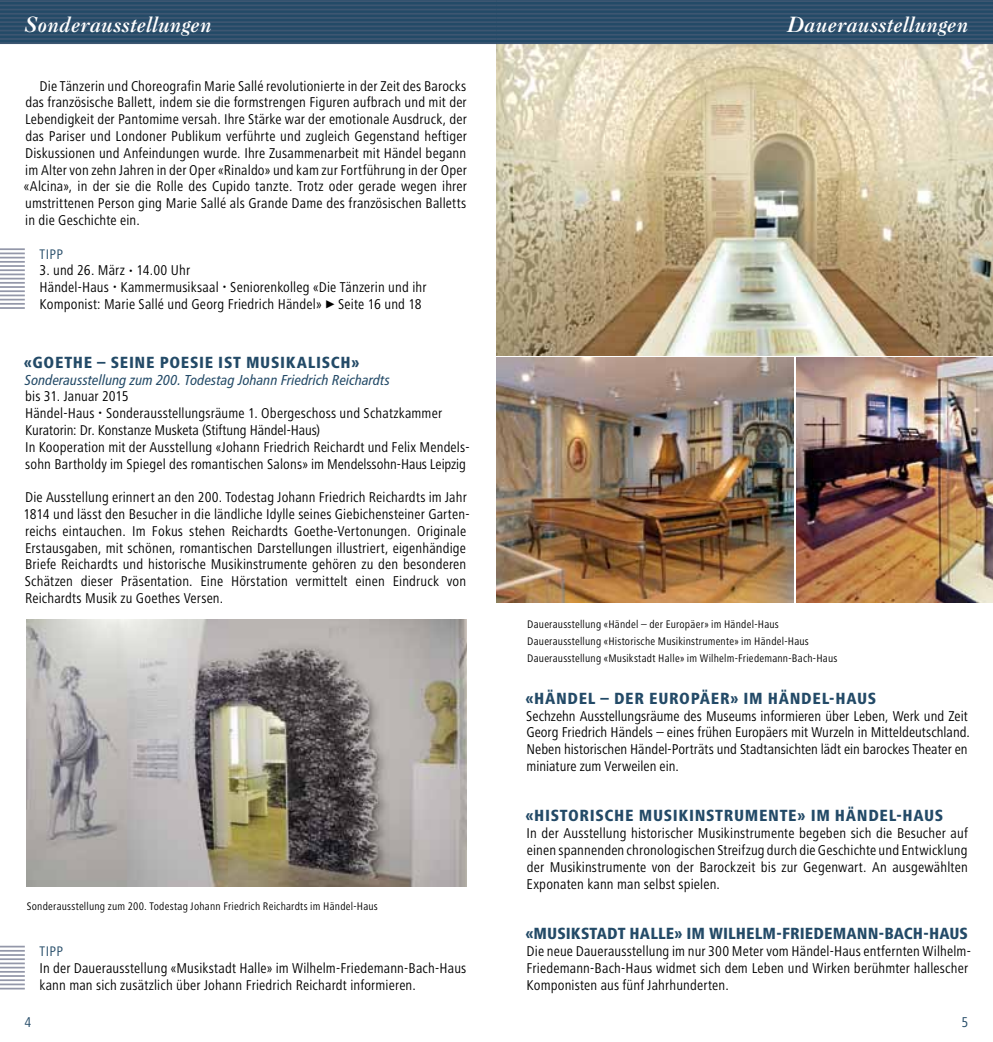
<style>
.page{position:relative;width:993px;height:1042px;background:#fff}
.page>*{position:absolute;margin:0;border:0;box-sizing:border-box;transform-origin:0 0}
.t1{font:italic 21px "Caslon Three";color:#fff}
.t2{font:800 condensed 16.8px "Frutiger Next LT";letter-spacing:.035em;color:#234a67}
.t3{font:800 condensed 16.8px "Frutiger Next LT";color:#234a67}
.t4{font:condensed 14.7px/16.8px "Frutiger Next LT";letter-spacing:.01em;color:#000}
.t5{font:condensed 14.7px "Frutiger Next LT";color:#234a67}
.t6{font:italic condensed 14.35px "Frutiger LT Pro";letter-spacing:.005em;color:#234a67}
.t7{font:condensed 14.35px "Frutiger Next LT";letter-spacing:.03em;color:#234a67}
.t8{font:condensed 11.38px/16.8px "Frutiger Next LT";letter-spacing:.02em;color:#000}
.s1{font-size:10.5px}
.s2{font-family:"Linobats";font-stretch:normal;font-size:10.5px}
</style>
<div class="page">
<img style="left:496px;top:44px;width:496px;height:312px">
<div style="left:0;top:0;width:496px;height:43px;background:#234a67"></div>
<div style="left:496px;top:0;width:496px;height:43px;background:#234a67"></div>
<hr style="left:496px;top:13px;width:496px;height:2px;background:#3d5671">
<hr style="left:496px;top:17px;width:496px;height:2px;background:#3d5671">
<hr style="left:496px;top:21px;width:496px;height:2px;background:#3d5671">
<hr style="left:496px;top:25px;width:496px;height:2px;background:#3d5671">
<hr style="left:496px;top:30px;width:496px;height:1px;background:#3d5671">
<hr style="left:496px;top:34px;width:496px;height:2px;background:#3d5671">
<hr style="left:496px;top:38px;width:496px;height:2px;background:#3d5671">
<hr style="left:496px;top:42px;width:496px;height:2px;background:#3d5671">
<hr style="left:496px;top:9px;width:496px;height:1px;background:#3d5671">
<hr style="left:496px;top:4px;width:496px;height:2px;background:#3d5671">
<hr style="left:496px;top:0;width:496px;height:2px;background:#3d5671">
<hr style="left:0;top:38px;width:496px;height:2px;background:#3d5671">
<hr style="left:0;top:34px;width:496px;height:2px;background:#3d5671">
<hr style="left:0;top:30px;width:496px;height:1px;background:#3d5671">
<hr style="left:0;top:25px;width:496px;height:2px;background:#3d5671">
<hr style="left:0;top:21px;width:496px;height:2px;background:#3d5671">
<hr style="left:0;top:17px;width:496px;height:2px;background:#3d5671">
<hr style="left:0;top:13px;width:496px;height:2px;background:#3d5671">
<hr style="left:0;top:9px;width:496px;height:1px;background:#3d5671">
<hr style="left:0;top:4px;width:496px;height:2px;background:#3d5671">
<hr style="left:0;top:0;width:496px;height:2px;background:#3d5671">
<hr style="left:0;top:42px;width:496px;height:2px;background:#3d5671">
<hr style="left:0;top:945px;width:25px;height:2px;background:#9397a9">
<svg style="left:0;top:950px;width:25px;height:1px"></svg>
<hr style="left:0;top:954px;width:25px;height:2px;background:#9397a9">
<hr style="left:0;top:958px;width:25px;height:2px;background:#9397a9">
<hr style="left:0;top:962px;width:25px;height:2px;background:#9397a9">
<hr style="left:0;top:966px;width:25px;height:2px;background:#9397a9">
<svg style="left:0;top:971px;width:25px;height:1px"></svg>
<hr style="left:0;top:975px;width:25px;height:2px;background:#9397a9">
<hr style="left:0;top:979px;width:25px;height:2px;background:#9397a9">
<hr style="left:0;top:983px;width:25px;height:2px;background:#9397a9">
<hr style="left:0;top:987px;width:25px;height:2px;background:#9397a9">
<img style="left:26px;top:620px;width:440px;height:267px">
<img style="left:496px;top:358px;width:297px;height:244px">
<img style="left:796px;top:358px;width:196px;height:244px">
<hr style="left:0;top:248px;width:25px;height:2px;background:#9397a9">
<hr style="left:0;top:252px;width:25px;height:2px;background:#9397a9">
<svg style="left:0;top:257px;width:25px;height:1px"></svg>
<hr style="left:0;top:261px;width:25px;height:2px;background:#9397a9">
<hr style="left:0;top:265px;width:25px;height:2px;background:#9397a9">
<hr style="left:0;top:269px;width:25px;height:2px;background:#9397a9">
<hr style="left:0;top:273px;width:25px;height:2px;background:#9397a9">
<svg style="left:0;top:278px;width:25px;height:1px"></svg>
<hr style="left:0;top:282px;width:25px;height:2px;background:#9397a9">
<hr style="left:0;top:286px;width:25px;height:2px;background:#9397a9">
<hr style="left:0;top:290px;width:25px;height:2px;background:#9397a9">
<hr style="left:0;top:294px;width:25px;height:2px;background:#9397a9">
<svg style="left:0;top:299px;width:25px;height:1px"></svg>
<hr style="left:0;top:303px;width:25px;height:2px;background:#9397a9">
<hr style="left:0;top:307px;width:25px;height:2px;background:#9397a9">
<h1 class="t1" style="left:24px;top:12px;width:189px">Sonderausstellungen</h1>
<h1 class="t1" style="left:786px;top:12px;width:183px">Dauerausstellungen</h1>
<p class="t4" style="left:24px;top:77px;width:444px;text-align:justify;text-indent:16px">Die Tänzerin und Choreografin Marie Sallé revolutionierte in der Zeit des Barocks das französische Ballett, indem sie die formstrengen Figuren aufbrach und mit der Lebendigkeit der Pantomime versah. Ihre Stärke war der emotionale Ausdruck, der das Pariser und Londoner Publikum verführte und zugleich Gegenstand heftiger Diskussionen und Anfeindungen wurde. Ihre Zusammenarbeit mit Händel begann im Alter von zehn Jahren in der Oper «Rinaldo» und kam zur Fortführung in der Oper «Alcina», in der sie die Rolle des Cupido tanzte. Trotz oder gerade wegen ihrer umstrittenen Person ging Marie Sallé als Grande Dame des französischen Balletts in die Geschichte ein.</p>
<p class="t7" style="left:39px;top:246px;width:25px">TIPP</p>
<p class="t4" style="left:40px;top:262px;width:388px">3. und 26. März <span class="s1">•</span> 14.00 Uhr<br>Händel-Haus <span class="s1">•</span> Kammermusiksaal <span class="s1">•</span> Seniorenkolleg «Die Tänzerin und ihr<br>Komponist: Marie Sallé und Georg Friedrich Händel» <span class="s2">q</span> Seite 16 und 18</p>
<p class="t2" style="left:24px;top:353px;width:337px">«GOETHE – SEINE POESIE IST MUSIKALISCH»</p>
<p class="t6" style="left:25px;top:371px;width:366px">Sonderausstellung zum 200. Todestag Johann Friedrich Reichardts</p>
<p class="t4" style="left:25px;top:388px;width:446px">bis 31. Januar 2015<br>Händel-Haus <span class="s1">•</span> Sonderausstellungsräume 1. Obergeschoss und Schatzkammer Kuratorin: Dr. Konstanze Musketa (Stiftung Händel-Haus)<br>In Kooperation mit der Ausstellung «Johann Friedrich Reichardt und Felix Mendels&shy;sohn Bartholdy im Spiegel des romantischen Salons» im Mendelssohn-Haus Leipzig</p>
<p class="t4" style="left:24px;top:489px;width:447px">Die Ausstellung erinnert an den 200. Todestag Johann Friedrich Reichardts im Jahr 1814 und lässt den Besucher in die ländliche Idylle seines Giebichensteiner Garten&shy;reichs eintauchen. Im Fokus stehen Reichardts Goethe-Vertonungen. Originale Erstausgaben, mit schönen, romantischen Darstellungen illustriert, eigenhändige Briefe Reichardts und historische Musikinstrumente gehören zu den besonderen Schätzen dieser Präsentation. Eine Hörstation vermittelt einen Eindruck von Reichardts Musik zu Goethes Versen.</p>
<p class="t8" style="left:27px;top:897px;width:352px">Sonderausstellung zum 200. Todestag Johann Friedrich Reichardts im Händel-Haus</p>
<p class="t7" style="left:39px;top:943px;width:25px">TIPP</p>
<p class="t4" style="left:40px;top:959px;width:428px">In der Dauerausstellung «Musikstadt Halle» im Wilhelm-Friedemann-Bach-Haus kann man sich zusätzlich über Johann Friedrich Reichardt informieren.</p>
<p class="t8" style="left:527px;top:616px;width:311px">Dauerausstellung «Händel – der Europäer» im Händel-Haus<br>Dauerausstellung «Historische Musikinstrumente» im Händel-Haus<br>Dauerausstellung «Musikstadt Halle» im Wilhelm-Friedemann-Bach-Haus</p>
<p class="t2" style="left:525px;top:689px;width:352px">«HÄNDEL – DER EUROPÄER» IM HÄNDEL-HAUS</p>
<p class="t4" style="left:526px;top:707px;width:445px">Sechzehn Ausstellungsräume des Museums informieren über Leben, Werk und Zeit Georg Friedrich Händels – eines frühen Europäers mit Wurzeln in Mitteldeutschland.<br>Neben historischen Händel-Porträts und Stadtansichten lädt ein barockes Theater en miniature zum Verweilen ein.</p>
<p class="t2" style="left:525px;top:806px;width:419px">«HISTORISCHE MUSIKINSTRUMENTE» IM HÄNDEL-HAUS</p>
<p class="t4" style="left:526px;top:825px;width:442px;text-align:justify">In der Ausstellung historischer Musikinstrumente begeben sich die Besucher auf einen spannenden chronologischen Streifzug durch die Geschichte und Entwicklung der Musikinstrumente von der Barockzeit bis zur Gegenwart. An ausgewählten Exponaten kann man selbst spielen.</p>
<p class="t3" style="left:525px;top:924px;width:444px">«MUSIKSTADT HALLE» IM WILHELM-FRIEDEMANN-BACH-HAUS</p>
<p class="t4" style="left:526px;top:942px;width:445px">Die neue Dauerausstellung im nur 300 Meter vom Händel-Haus entfernten Wilhelm-<br>Friedemann-Bach-Haus widmet sich dem Leben und Wirken berühmter hallescher<br>Komponisten aus fünf Jahrhunderten.</p>
<p class="t5" style="left:24px;top:1014px;width:8px">4</p>
<p class="t5" style="left:961px;top:1014px;width:8px">5</p>
</div>
